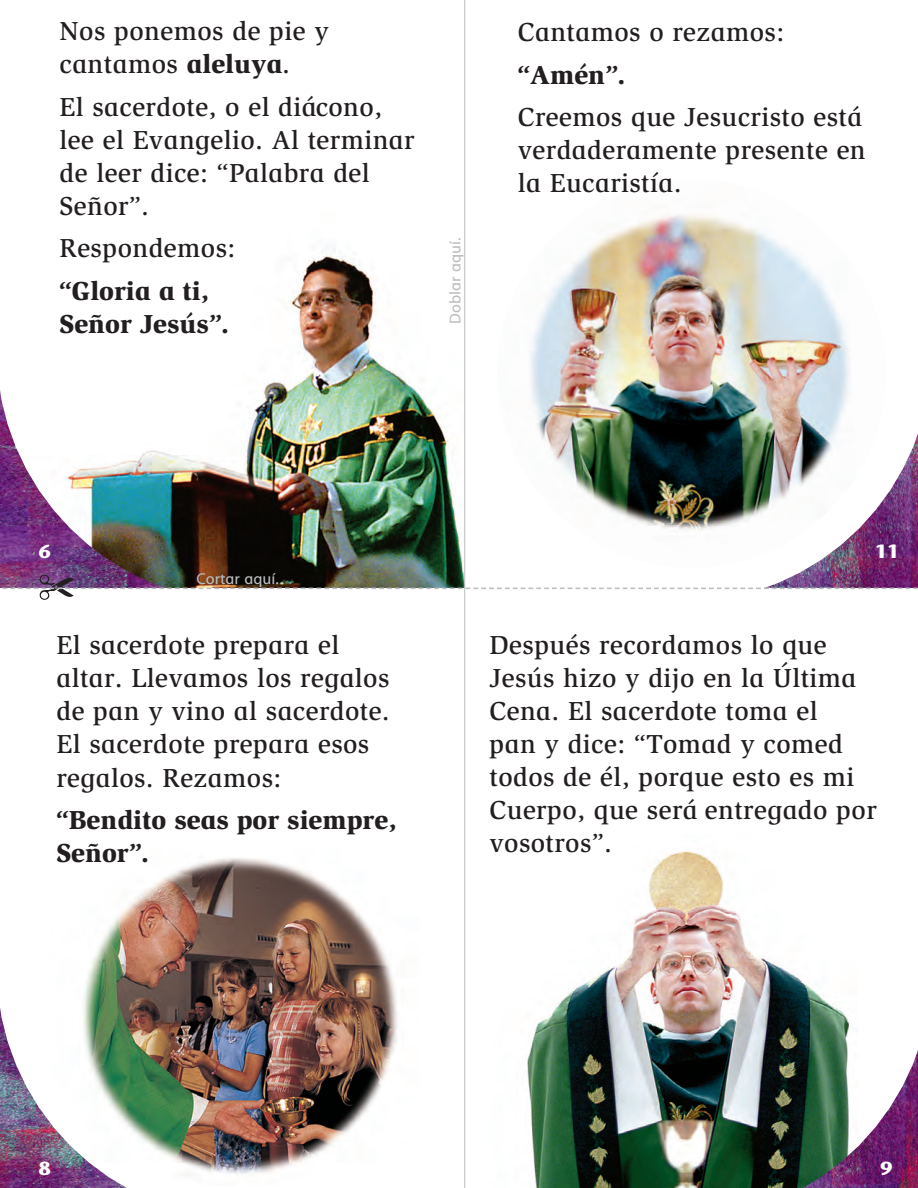
<style>
.page{position:relative;width:918px;height:1188px;background:#fff}
.page>*{position:absolute;margin:0;border:0;box-sizing:border-box;transform-origin:0 0}
.t1{font:500 26.85px/33px "Sadlier Slimbach";letter-spacing:.015em;color:#231f20}
.t2{font:900 26.85px/33px "Sadlier Slimbach";color:#231f20}
.t3{font:700 18.9px "Stone Sans";color:#fff}
.t4{font:15.75px "Sadlier Myriad";color:#bcbdc0}
.s1{font-weight:900}
</style>
<div class="page">
<img style="left:84px;top:858px;width:314px;height:317px">
<img style="left:527px;top:851px;width:323px;height:337px">
<img style="left:249px;top:249px;width:215px;height:326px">
<img style="left:0;top:1007px;width:127px;height:181px">
<img style="left:795px;top:433px;width:123px;height:142px">
<img style="left:0;top:390px;width:249px;height:185px">
<img style="left:803px;top:1050px;width:115px;height:138px">
<hr style="left:464px;top:0;width:1px;height:1188px;background:#bcbdc0">
<img style="left:0;top:575px;width:918px;height:25px">
<img style="left:530px;top:214px;width:359px;height:357px">
<p class="t1" style="left:60px;top:14px;width:271px">Nos ponemos de pie y cantamos <span class="s1">aleluya</span>.</p>
<p class="t1" style="left:60px;top:90px;width:357px">El sacerdote, o el diácono, lee el Evangelio. Al terminar de leer dice: “Palabra del<br>Señor”.</p>
<p class="t1" style="left:60px;top:232px;width:177px">Respondemos:</p>
<p class="t2" style="left:60px;top:274px;width:171px">“Gloria a ti,<br>Señor Jesús”.</p>
<p class="t4" style="left:447px;top:324px;width:88px;rotate:-90deg">Doblar aquí.</p>
<p class="t1" style="left:518px;top:16px;width:268px">Cantamos o rezamos:</p>
<p class="t2" style="left:518px;top:58px;width:109px">“Amén”.</p>
<p class="t1" style="left:518px;top:101px;width:349px">Creemos que Jesucristo está verdaderamente presente en la Eucaristía.</p>
<p class="t3" style="left:39px;top:539px;width:13px">6</p>
<p class="t3" style="left:875px;top:539px;width:25px">11</p>
<p class="t4" style="left:196px;top:570px;width:84px">Cortar aquí.</p>
<p class="t1" style="left:56px;top:629px;width:335px">El sacerdote prepara el altar. Llevamos los regalos de pan y vino al sacerdote.<br>El sacerdote prepara esos regalos. Rezamos:</p>
<p class="t2" style="left:56px;top:803px;width:341px">“Bendito seas por siempre,<br>Señor”.</p>
<p class="t1" style="left:490px;top:628px;width:389px">Después recordamos lo que<br>Jesús hizo y dijo en la Última<br>Cena. El sacerdote toma el<br>pan y dice: “Tomad y comed todos de él, porque esto es mi<br>Cuerpo, que será entregado por vosotros”.</p>
<p class="t3" style="left:39px;top:1156px;width:13px">8</p>
<p class="t3" style="left:881px;top:1156px;width:13px">9</p>
</div>
